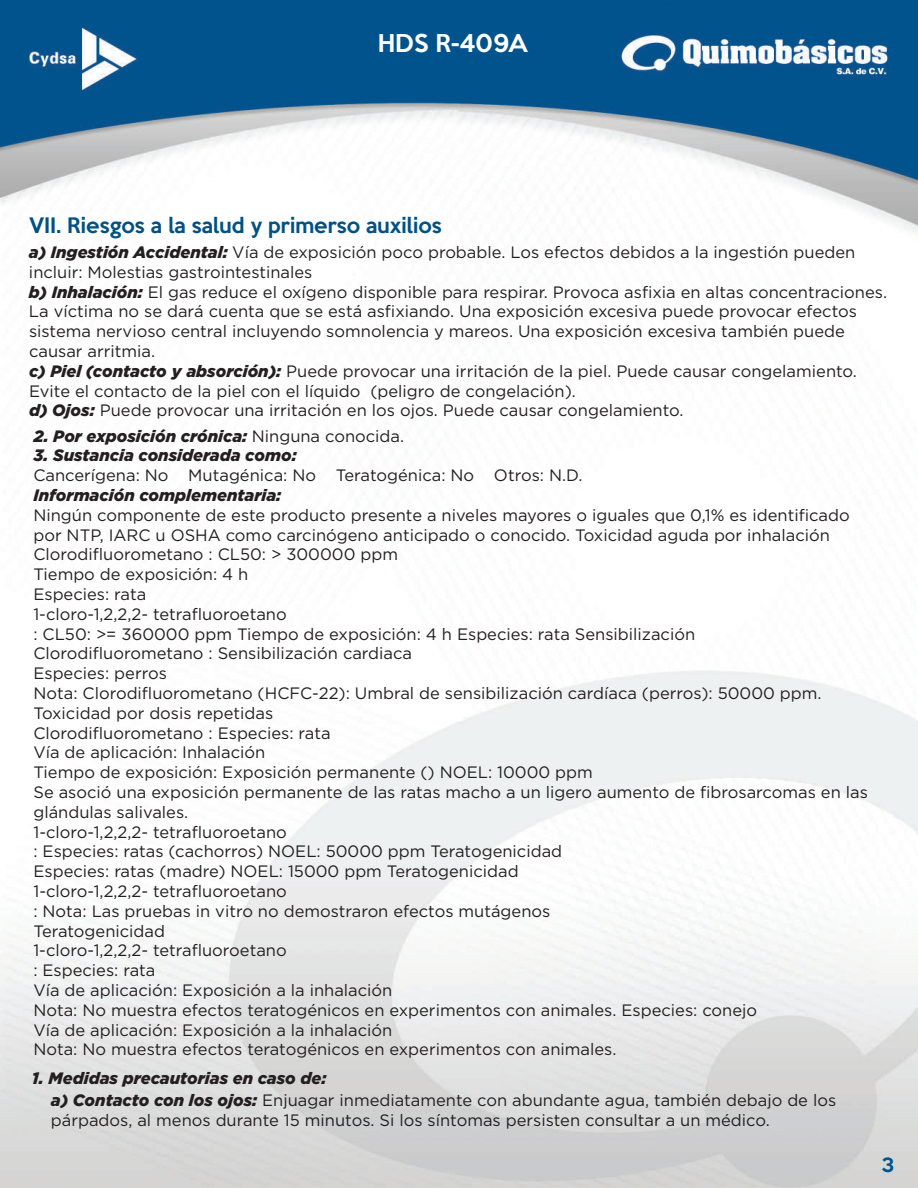
<style>
.page{position:relative;width:918px;height:1188px;background:#fff}
.page>*{position:absolute;margin:0;border:0;box-sizing:border-box;transform-origin:0 0}
.t1{font:500 22.5px "Keep Calm";color:#fff}
.t2{font:500 19.5px "Keep Calm";color:#015185}
.t3{font:500 18px "Keep Calm";color:#01538e}
.t4{font:16.5px/19.8px "Gotham";color:#231f20}
.t5{font:italic 900 16.5px "Gotham";color:#231f20}
.s1{font-weight:900;font-style:italic}
.s2{font-weight:400;font-style:normal}
</style>
<div class="page">
<img style="left:0;top:0;width:918px;height:1188px">
<h1 class="t1" style="left:378px;top:24px;width:152px">HDS R-409A</h1>
<p class="t2" style="left:29px;top:208px;width:414px">VII. Riesgos a la salud y primerso auxilios</p>
<p class="t4" style="left:29px;top:242px;width:860px"><span class="s1">a) Ingestión Accidental:</span> Vía de exposición poco probable. Los efectos debidos a la ingestión pueden incluir: Molestias gastrointestinales<br><span class="s1">b) Inhalación:</span> El gas reduce el oxígeno disponible para respirar. Provoca asfixia en altas concentraciones.<br>La víctima no se dará cuenta que se está asfixiando. Una exposición excesiva puede provocar efectos sistema nervioso central incluyendo somnolencia y mareos. Una exposición excesiva también puede causar arritmia.<br><span class="s1">c) Piel (contacto y absorción):</span> Puede provocar una irritación de la piel. Puede causar congelamiento.<br>Evite el contacto de la piel con el líquido (peligro de congelación).<br><span class="s1">d) Ojos:</span> Puede provocar una irritación en los ojos. Puede causar congelamiento.</p>
<p class="t5" style="left:33px;top:424px;width:372px">2. Por exposición crónica: <span class="s2">Ninguna conocida.</span></p>
<p class="t5" style="left:33px;top:444px;width:265px">3. Sustancia considerada como:</p>
<p class="t4" style="left:33px;top:465px;width:551px">Cancerígena: No Mutagénica: No Teratogénica: No Otros: N.D.</p>
<p class="t5" style="left:33px;top:484px;width:249px">Información complementaria:</p>
<p class="t4" style="left:33px;top:505px;width:836px">Ningún componente de este producto presente a niveles mayores o iguales que 0,1% es identificado por NTP, IARC u OSHA como carcinógeno anticipado o conocido. Toxicidad aguda por inhalación Clorodifluorometano : CL50: &gt; 300000 ppm<br>Tiempo de exposición: 4 h<br>Especies: rata<br>1-cloro-1,2,2,2- tetrafluoroetano<br>: CL50: &gt;= 360000 ppm Tiempo de exposición: 4 h Especies: rata Sensibilización Clorodifluorometano : Sensibilización cardiaca<br>Especies: perros<br>Nota: Clorodifluorometano (HCFC-22): Umbral de sensibilización cardíaca (perros): 50000 ppm.<br>Toxicidad por dosis repetidas<br>Clorodifluorometano : Especies: rata<br>Vía de aplicación: Inhalación<br>Tiempo de exposición: Exposición permanente () NOEL: 10000 ppm<br>Se asoció una exposición permanente de las ratas macho a un ligero aumento de fibrosarcomas en las glándulas salivales.<br>1-cloro-1,2,2,2- tetrafluoroetano<br>: Especies: ratas (cachorros) NOEL: 50000 ppm Teratogenicidad<br>Especies: ratas (madre) NOEL: 15000 ppm Teratogenicidad<br>1-cloro-1,2,2,2- tetrafluoroetano<br>: Nota: Las pruebas in vitro no demostraron efectos mutágenos<br>Teratogenicidad<br>1-cloro-1,2,2,2- tetrafluoroetano<br>: Especies: rata<br>Vía de aplicación: Exposición a la inhalación<br>Nota: No muestra efectos teratogénicos en experimentos con animales. Especies: conejo<br>Vía de aplicación: Exposición a la inhalación<br>Nota: No muestra efectos teratogénicos en experimentos con animales.</p>
<p class="t4" style="left:51px;top:1066px;width:787px;line-height:22.5px;text-indent:-19px"><span class="s1">1. Medidas precautorias en caso de:<br>a) Contacto con los ojos:</span> Enjuagar inmediatamente con abundante agua, también debajo de los</p>
<p class="t4" style="left:51px;top:1110px;width:720px">párpados, al menos durante 15 minutos. Si los síntomas persisten consultar a un médico.</p>
<p class="t3" style="left:882px;top:1149px;width:14px">3</p>
</div>
